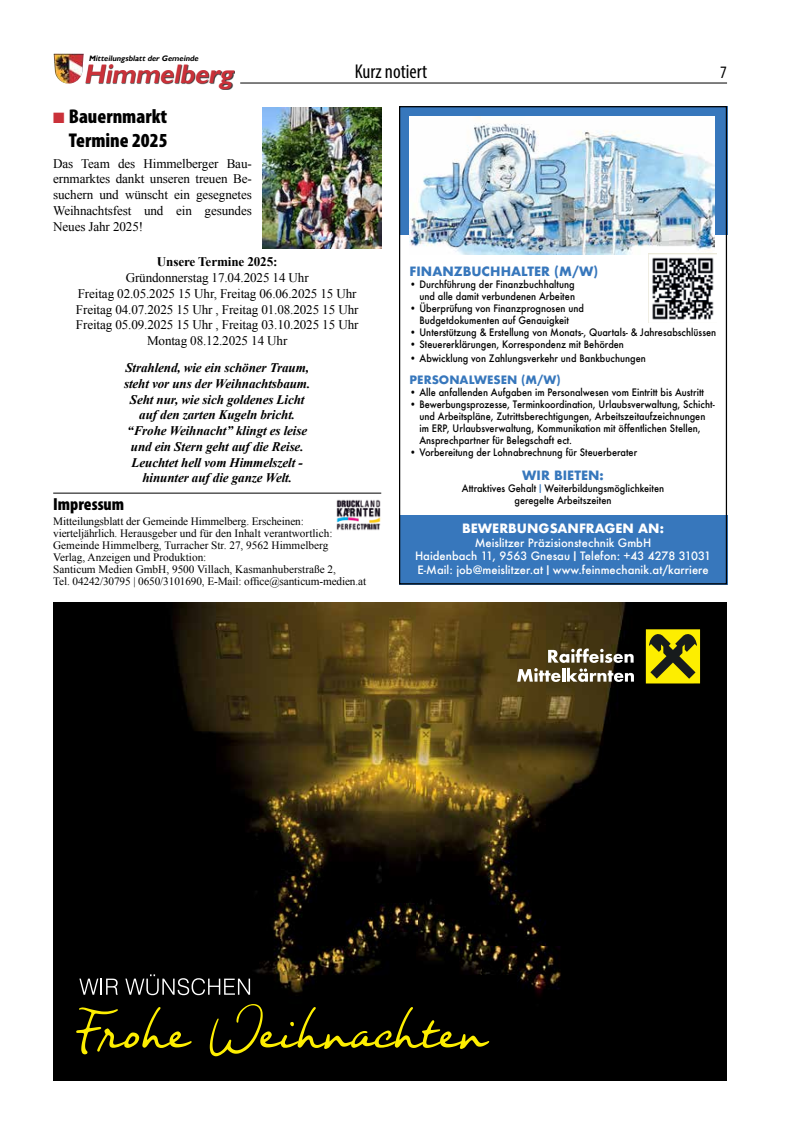
<style>
.page{position:relative;width:798px;height:1134px;background:#fff}
.page>*{position:absolute;margin:0;border:0;box-sizing:border-box;transform-origin:0 0}
.t1{font:italic 700 26.75px "Gill Sans";color:#ca3139;scale:.95 1}
.t2{font:900 condensed 20px/24px "Myriad Pro";color:#000;text-align:right}
.t3{font:condensed 20px "Myriad Pro";color:#000}
.t4{font:900 condensed 17.5px "Myriad Pro";color:#000}
.t5{font:condensed 17.5px "Myriad Pro";color:#000}
.t6{font:13.12px/15.8px "Times New Roman";letter-spacing:-.01em;color:#000;text-align:justify}
.t7{font:italic 700 13.12px/15.8px "Times New Roman";letter-spacing:-.01em;color:#000;text-align:center}
.t8{font:700 13.12px "Times New Roman";letter-spacing:-.01em;color:#000}
.t9{font:700 12.5px "Futura";color:#3777bc}
.t10{font:700 12.5px "Futura";color:#fff}
.t11{font:11.25px/11.9px "Times New Roman";color:#000}
.t12{font:500 11.25px/13.5px "Futura";color:#fff;text-align:center}
.t13{font:700 11.25px "Futura";color:#3777bc}
.t14{font:500 10px/12px "Futura";color:#000;text-align:center;scale:.92 1}
.t15{font:italic 700 7.88px "Gill Sans";color:#000;scale:.96 1}
.s1{color:#ca3139}
.s2{font-family:"Neue Kabel";font-weight:700;color:#3777bc}
.s3{font-family:"Neue Kabel";font-weight:700}
</style>
<div class="page">
<hr style="left:240px;top:83px;width:486px;height:1px;background:#000">
<img style="left:54px;top:54px;width:30px;height:30px">
<div style="left:86px;top:65px;width:149px;height:25px;background:#000;opacity:.75"></div>
<img style="left:336px;top:499px;width:45px;height:32px">
<hr style="left:53px;top:493px;width:328px;height:1px;background:#000">
<div style="left:53px;top:602px;width:673px;height:479px;background:#000"></div>
<img style="left:151px;top:602px;width:523px;height:455px">
<svg style="left:76px;top:1007px;width:116px;height:47px"></svg>
<svg style="left:210px;top:1004px;width:279px;height:52px"></svg>
<svg style="left:79px;top:979px;width:39px;height:16px"></svg>
<svg style="left:125px;top:974px;width:125px;height:21px"></svg>
<svg style="left:645px;top:629px;width:54px;height:54px;background:#a69e0a"></svg>
<svg style="left:517px;top:648px;width:116px;height:34px;background:#7d745f"></svg>
<div style="left:399px;top:106px;width:327px;height:128px;background:#3777bc"></div>
<div style="left:399px;top:515px;width:327px;height:69px;background:#3777bc"></div>
<div style="left:399px;top:106px;width:327px;height:478px;border:1px solid #000"></div>
<img style="left:409px;top:117px;width:305px;height:138px">
<img style="left:648px;top:254px;width:68px;height:68px">
<img style="left:262px;top:108px;width:119px;height:140px">
<p class="t15" style="left:89px;top:54px;width:118px">Mitteilungsblattder Gemeinde</p>
<h1 class="t1" style="left:84px;top:58px;width:164px">Himmelberg</h1>
<h2 class="t3" style="left:354px;top:60px;width:74px">Kurz notiert</h2>
<h3 class="t5" style="left:720px;top:61px;width:8px">7</h3>
<h2 class="t2" style="left:53px;top:104px;width:116px"><span class="s1">■</span> Bauernmarkt<br>Termine 2025</h2>
<h3 class="t6" style="left:53px;top:155px;width:200px">Das Team des Himmelberger Bau&shy;ernmarktes dankt unseren treuen Be&shy;suchern und wünscht ein gesegnetes Weihnachtsfest und ein gesundes Neues Jahr 2025!</h3>
<h3 class="t8" style="left:157px;top:253px;width:122px">Unsere Termine 2025:</h3>
<h3 class="t6" style="left:76px;top:270px;width:284px;text-align:center">Gründonnerstag 17.04.2025 14 Uhr<br>Freitag 02.05.2025 15 Uhr, Freitag 06.06.2025 15 Uhr Freitag 04.07.2025 15 Uhr , Freitag 01.08.2025 15 Uhr Freitag 05.09.2025 15 Uhr , Freitag 03.10.2025 15 Uhr Montag 08.12.2025 14 Uhr</h3>
<p class="t7" style="left:124px;top:359px;width:188px">Strahlend, wie ein schöner Traum, steht vor uns der Weihnachtsbaum.<br>Seht nur, wie sich goldenes Licht auf den zarten Kugeln bricht. “Frohe Weihnacht” klingt es leise und ein Stern geht auf die Reise.<br>Leuchtet hell vom Himmelszelt - hinunter auf die ganze Welt.</p>
<h3 class="t4" style="left:53px;top:492px;width:73px">Impressum</h3>
<p class="t11" style="left:53px;top:515px;width:314px">Mitteilungsblatt der Gemeinde Himmelberg. Erscheinen: vierteljährlich. Herausgeber und für den Inhalt verantwortlich:<br>Gemeinde Himmelberg, Turracher Str. 27, 9562 Himmelberg<br>Verlag, Anzeigen und Produktion:<br>Santicum Medien GmbH, 9500 Villach, Kasmanhuberstraße 2,<br>Tel. 04242/30795 | 0650/3101690, E-Mail: office@santicum-medien.at</p>
<p class="t9" style="left:409px;top:262px;width:190px">FINANZBUCHHALTER (M/W)</p>
<p class="t14" style="left:409px;top:278px;width:181px;text-align:right">• Durchführung der Finanzbuchhaltung und alle damit verbundenen Arbeiten</p>
<p class="t14" style="left:409px;top:302px;width:191px">• Überprüfung von Finanzprognosen und<br>Budgetdokumenten auf Genauigkeit</p>
<p class="t14" style="left:409px;top:326px;width:334px">• Unterstützung &amp; Erstellung von Monats-, Quartals- &amp; Jahresabschlüssen</p>
<p class="t14" style="left:409px;top:338px;width:234px">• Steuererklärungen, Korrespondenz mit Behörden</p>
<p class="t14" style="left:409px;top:352px;width:258px">• Abwicklung von Zahlungsverkehr und Bankbuchungen</p>
<p class="t13" style="left:409px;top:372px;width:152px">PERSONALWESEN (M/W)</p>
<p class="t14" style="left:409px;top:386px;width:321px">• Alle anfallenden Aufgaben im Personalwesen vom Eintritt bis Austritt</p>
<p class="t14" style="left:419px;top:398px;width:322px;text-align:left;text-indent:-10px">• Bewerbungsprozesse, Terminkoordination, Urlaubsverwaltung, Schicht&shy;und Arbeitspläne, Zutrittsberechtigungen, Arbeitszeitaufzeichnungen im ERP, Urlaubsverwaltung, Kommunikation mit öffentlichen Stellen, Ansprechpartner für Belegschaft ect.</p>
<p class="t14" style="left:409px;top:446px;width:249px">• Vorbereitung der Lohnabrechnung für Steuerberater</p>
<p class="t9" style="left:522px;top:466px;width:83px">WIR BIETEN:</p>
<p class="t14" style="left:461px;top:482px;width:221px">Attraktives Gehalt <span class="s2">|</span> Weiterbildungsmöglichkeiten geregelte Arbeitszeiten</p>
<p class="t10" style="left:462px;top:520px;width:203px">BEWERBUNGSANFRAGEN AN:</p>
<p class="t12" style="left:415px;top:536px;width:297px">Meislitzer Präzisionstechnik GmbH<br>Haidenbach 11, 9563 Gnesau <span class="s3">|</span> Telefon: +43 4278 31031<br>E-Mail: job@meislitzer.at <span class="s3">|</span> www.feinmechanik.at/karriere</p>
</div>
